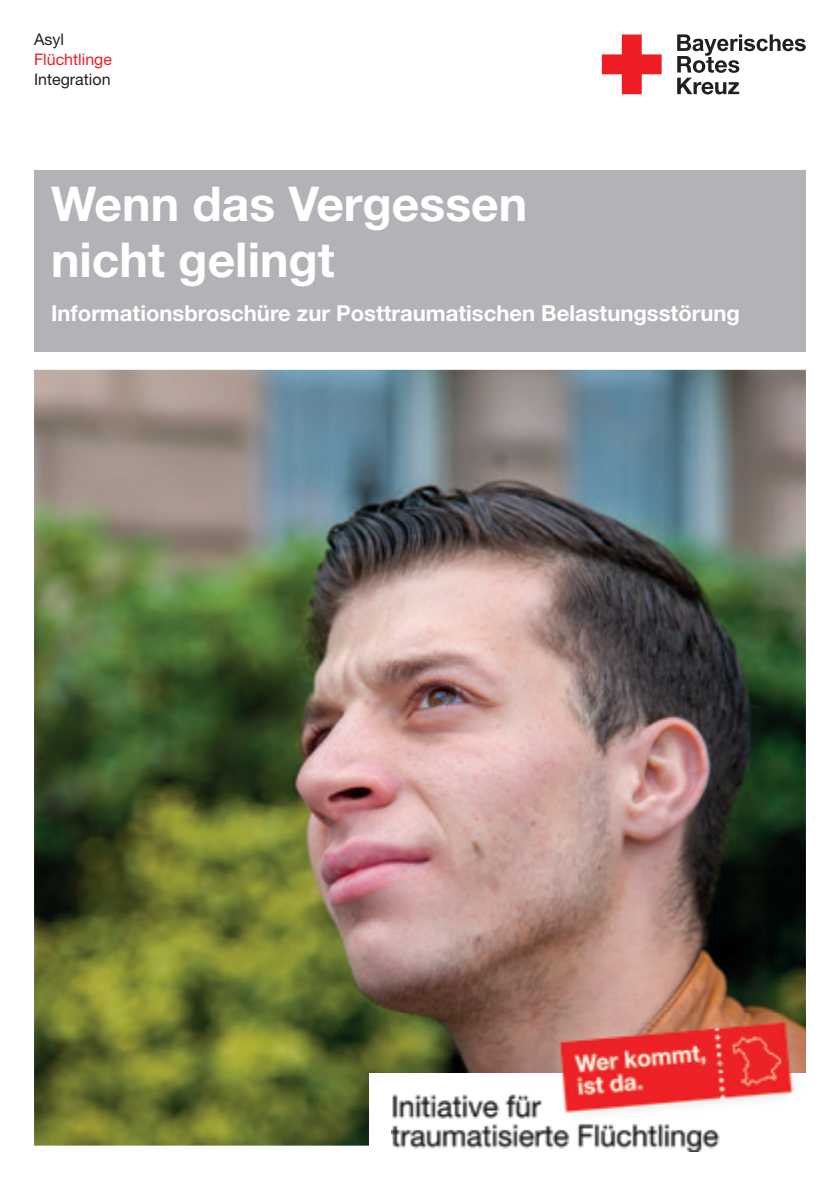
<style>
.page{position:relative;width:840px;height:1191px;background:#fff}
.page>*{position:absolute;margin:0;border:0;box-sizing:border-box;transform-origin:0 0}
.t1{font:700 48px/56px "Helvetica Neue LT Std";color:#fff}
.t2{font:700 22px "Helvetica Neue LT Std";color:#fff}
.t3{font:16px "Helvetica Neue LT Std";color:#231f20}
.t4{font:16px "Helvetica Neue LT Std";color:#ee1d23}
</style>
<div class="page">
<div style="left:34px;top:170px;width:771px;height:181px;background:#b2b3b7"></div>
<svg style="left:601px;top:35px;width:60px;height:59px"></svg>
<svg style="left:677px;top:34px;width:128px;height:60px"></svg>
<img style="left:34px;top:370px;width:771px;height:775px">
<div style="left:369px;top:1073px;width:444px;height:88px;background:#fff"></div>
<img style="left:391px;top:1013px;width:414px;height:138px">
<p class="t3" style="left:34px;top:30px;width:31px">Asyl</p>
<p class="t4" style="left:34px;top:50px;width:79px">Flüchtlinge</p>
<p class="t3" style="left:34px;top:70px;width:78px">Integration</p>
<h1 class="t1" style="left:51px;top:175px;width:477px">Wenn das Vergessen nicht gelingt</h1>
<p class="t2" style="left:51px;top:300px;width:690px">Informationsbroschüre zur Posttraumatischen Belastungsstörung</p>
</div>
